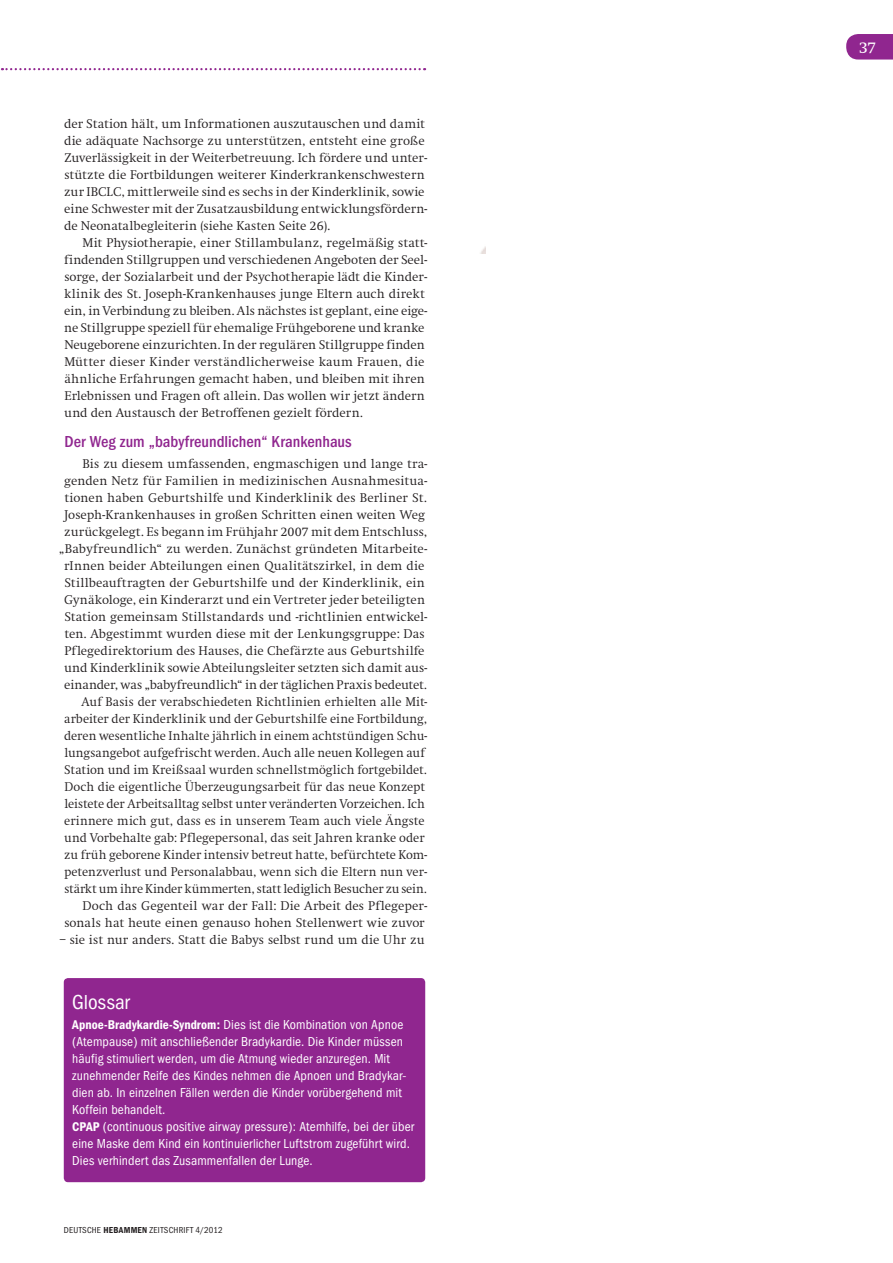
<style>
.page{position:relative;width:893px;height:1263px;background:#fff}
.page>*{position:absolute;margin:0;border:0;box-sizing:border-box;transform-origin:0 0}
.t1{font:condensed 21px "Franklin Gothic";color:#fff}
.t2{font:500 condensed 16.5px "Franklin Gothic";color:#90268f}
.t3{font:16.5px "Swift EF";color:#fff}
.t4{font:condensed 13.5px/17px "Franklin Gothic";letter-spacing:.01em;color:#fff}
.t5{font:300 13.2px/17px "Swift EF";letter-spacing:.005em;color:#231f20}
.t6{font:condensed 9px "Franklin Gothic";letter-spacing:.025em;color:#231f20}
.s1{font-weight:600;font-size:13.2px}
.s2{font-weight:600}
</style>
<div class="page">
<svg style="left:846px;top:34px;width:47px;height:26px"></svg>
<svg style="left:2px;top:68px;width:423px;height:2px"></svg>
<div style="left:64px;top:978px;width:361px;height:204px;background:#90268f;border-radius:4px"></div>
<p class="t5" style="left:64px;top:116px;width:365px">der Station hält, um Informationen auszutauschen und damit die adäquate Nachsorge zu unterstützen, entsteht eine große Zuverlässigkeit in der Weiterbetreuung. Ich fördere und unter&shy;stützte die Fortbildungen weiterer Kinderkrankenschwestern zur IBCLC, mittlerweile sind es sechs in der Kinderklinik, sowie eine Schwester mit der Zusatzausbildung entwicklungsfördern&shy;de Neonatalbegleiterin (siehe Kasten Seite 26).</p>
<p class="t5" style="left:64px;top:235px;width:365px;text-indent:18px">Mit Physiotherapie, einer Stillambulanz, regelmäßig statt&shy;findenden Stillgruppen und verschiedenen Angeboten der Seel&shy;sorge, der Sozialarbeit und der Psychotherapie lädt die Kinder&shy;klinik des St. Joseph-Krankenhauses junge Eltern auch direkt ein, in Verbindung zu bleiben. Als nächstes ist geplant, eine eige&shy;ne Stillgruppe speziell für ehemalige Frühgeborene und kranke Neugeborene einzurichten. In der regulären Stillgruppe finden Mütter dieser Kinder verständlicherweise kaum Frauen, die ähnliche Erfahrungen gemacht haben, und bleiben mit ihren Erlebnissen und Fragen oft allein. Das wollen wir jetzt ändern und den Austausch der Betroffenen gezielt fördern.</p>
<p class="t2" style="left:65px;top:435px;width:289px">Der Weg zum „babyfreundlichen“ Krankenhaus</p>
<p class="t5" style="left:59px;top:456px;width:370px;text-align:right">Bis zu diesem umfassenden, engmaschigen und lange tra&shy;genden Netz für Familien in medizinischen Ausnahmesitua&shy;tionen haben Geburtshilfe und Kinderklinik des Berliner St.<br>Joseph-Krankenhauses in großen Schritten einen weiten Weg zurückgelegt. Es begann im Frühjahr 2007 mit dem Entschluss, „Babyfreundlich“ zu werden. Zunächst gründeten Mitarbeite&shy;rInnen beider Abteilungen einen Qualitätszirkel, in dem die Stillbeauftragten der Geburtshilfe und der Kinderklinik, ein Gynäkologe, ein Kinderarzt und ein Vertreter jeder beteiligten Station gemeinsam Stillstandards und -richtlinien entwickel&shy;ten. Abgestimmt wurden diese mit der Lenkungsgruppe: Das Pflegedirektorium des Hauses, die Chefärzte aus Geburtshilfe und Kinderklinik sowie Abteilungsleiter setzten sich damit aus&shy;einander, was „babyfreundlich“ in der täglichen Praxis bedeutet.<br>Auf Basis der verabschiedeten Richtlinien erhielten alle Mit&shy;arbeiter der Kinderklinik und der Geburtshilfe eine Fortbildung, deren wesentliche Inhalte jährlich in einem achtstündigen Schu&shy;lungsangebot aufgefrischt werden. Auch alle neuen Kollegen auf Station und im Kreißsaal wurden schnellstmöglich fortgebildet.<br>Doch die eigentliche Überzeugungsarbeit für das neue Konzept leistete der Arbeitsalltag selbst unter veränderten Vorzeichen. Ich erinnere mich gut, dass es in unserem Team auch viele Ängste und Vorbehalte gab: Pflegepersonal, das seit Jahren kranke oder zu früh geborene Kinder intensiv betreut hatte, befürchtete Kom&shy;petenzverlust und Personalabbau, wenn sich die Eltern nun ver&shy;stärkt um ihre Kinder kümmerten, statt lediglich Besucher zu sein.<br>Doch das Gegenteil war der Fall: Die Arbeit des Pflegeper&shy;sonals hat heute einen genauso hohen Stellenwert wie zuvor</p>
<p class="t5" style="left:59px;top:932px;width:367px">– sie ist nur anders. Statt die Babys selbst rund um die Uhr zu</p>
<h1 class="t1" style="left:72px;top:995px;width:59px">Glossar</h1>
<p class="t4" style="left:72px;top:1017px;width:344px"><span class="s1">Apnoe-Bradykardie-Syndrom:</span> Dies ist die Kombination von Apnoe (Atempause) mit anschließender Bradykardie. Die Kinder müssen häufig stimuliert werden, um die Atmung wieder anzuregen. Mit zunehmender Reife des Kindes nehmen die Apnoen und Bradykar&shy;dien ab. In einzelnen Fällen werden die Kinder vorübergehend mit Koffein behandelt.<br><span class="s1">CPAP</span> (continuous positive airway pressure): Atemhilfe, bei der über eine Maske dem Kind ein kontinuierlicher Luftstrom zugeführt wird.<br>Dies verhindert das Zusammenfallen der Lunge.</p>
<p class="t6" style="left:64px;top:1227px;width:160px">DEUTSCHE <span class="s2">HEBAMMEN</span> ZEITSCHRIFT 4/2012</p>
<p class="t3" style="left:859px;top:41px;width:18px">37</p>
</div>
